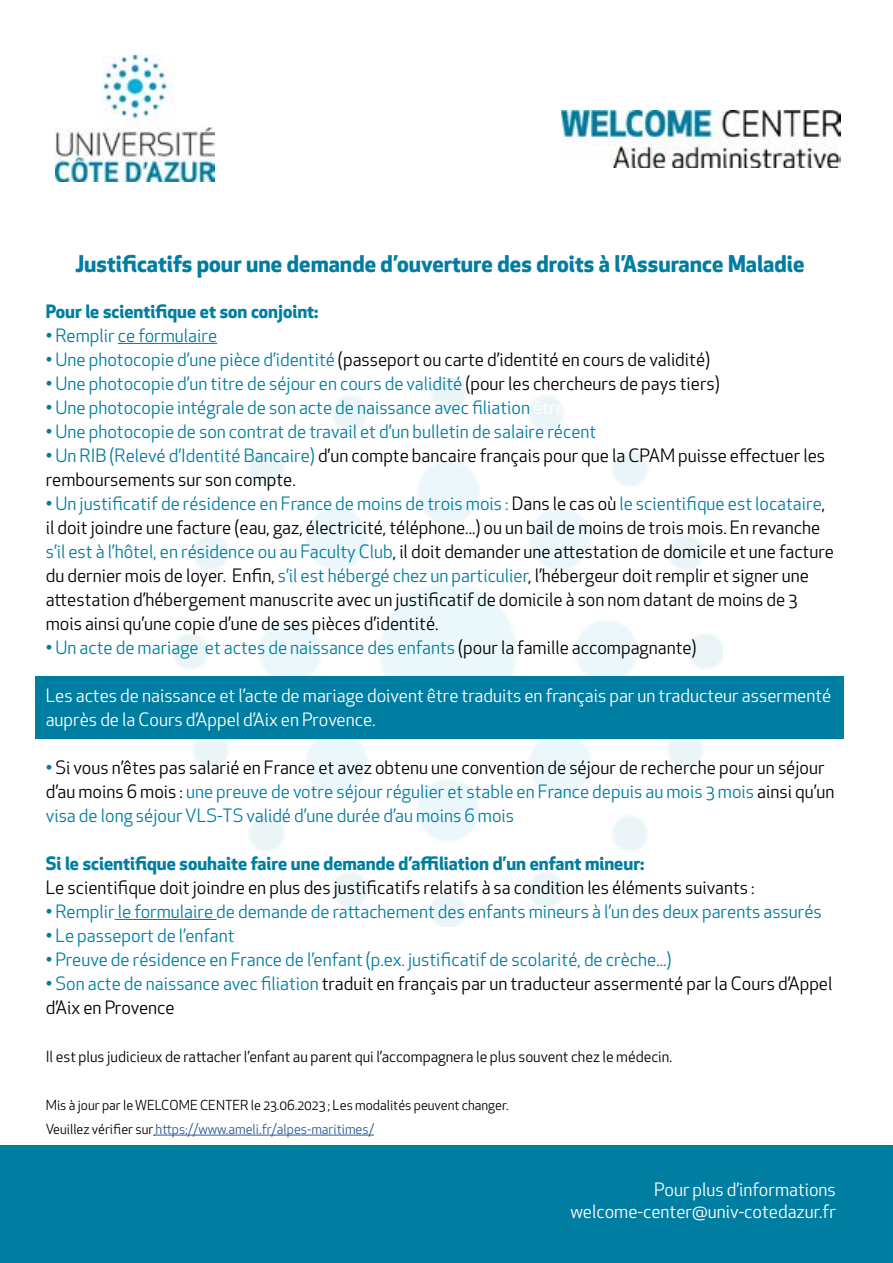
<style>
.page{position:relative;width:893px;height:1263px;background:#fff}
.page>*{position:absolute;margin:0;border:0;box-sizing:border-box;transform-origin:0 0}
.t1{font:700 22.5px "Apex New";color:#017da1}
.t2{font:18px/24px "Apex New";color:#000}
.t3{font:18px/24px "Apex New";color:#007ea1}
.t4{font:18px/21.6px "Apex New";color:#fff;text-align:right}
.t5{font:700 18px "Apex New";color:#007ea1}
.t6{font:15px "Apex New";color:#000}
.t7{font:13.5px/24px "Apex New";color:#000}
.s1{color:#007ea1}
.s2{color:#000}
.s3{color:#fff}
.s4{color:#275b9b}
</style>
<div class="page">
<img style="left:173px;top:378px;width:549px;height:549px">
<img style="left:562px;top:110px;width:278px;height:58px">
<img style="left:55px;top:55px;width:159px;height:126px">
<div style="left:0;top:1146px;width:893px;height:117px;background:#007ea1"></div>
<div style="left:36px;top:677px;width:807px;height:61px;background:#007ea1"></div>
<hr style="left:118px;top:343px;width:99px;height:1px;background:#007ea1">
<hr style="left:115px;top:919px;width:101px;height:1px;background:#007ea1">
<hr style="left:156px;top:1135px;width:218px;height:1px;background:#275b9b">
<p class="t1" style="left:76px;top:247px;width:730px">Justificatifs pour une demande d’ouverture des droits à l’Assurance Maladie</p>
<p class="t5" style="left:46px;top:298px;width:274px">Pour le scientifique et son conjoint:</p>
<p class="t3" style="left:46px;top:323px;width:173px">• Remplir ce formulaire</p>
<p class="t2" style="left:46px;top:347px;width:666px"><span class="s1">• Une photocopie d’une pièce d’identité</span> (passeport ou carte d’identité en cours de validité)</p>
<p class="t3" style="left:46px;top:371px;width:676px">• Une photocopie d’un titre de séjour en cours de validité <span class="s2">(pour les chercheurs de pays tiers)</span></p>
<p class="t3" style="left:46px;top:395px;width:587px">• Une photocopie intégrale de son acte de naissance avec filiation <span class="s3">être traduit e</span></p>
<p class="t3" style="left:46px;top:419px;width:552px">• Une photocopie de son contrat de travail et d’un bulletin de salaire récent</p>
<p class="t2" style="left:46px;top:443px;width:781px"><span class="s1">• Un RIB (Relevé d’Identité Bancaire)</span> d’un compte bancaire français pour que la CPAM puisse effectuer les remboursements sur son compte.</p>
<p class="t2" style="left:46px;top:491px;width:790px"><span class="s1">• Un justificatif de résidence en France de moins de trois mois :</span> Dans le cas où <span class="s1">le scientifique est locataire</span>, il doit joindre une facture (eau, gaz, électricité, téléphone...) ou un bail de moins de trois mois. En revanche <span class="s1">s’il est à l’hôtel, en résidence ou au Faculty Club</span>, il doit demander une attestation de domicile et une facture du dernier mois de loyer. Enfin, <span class="s1">s’il est hébergé chez un particulier</span>, l’hébergeur doit remplir et signer une attestation d’hébergement manuscrite avec un justificatif de domicile à son nom datant de moins de 3 mois ainsi qu’une copie d’une de ses pièces d’identité.</p>
<p class="t3" style="left:46px;top:635px;width:652px">• Un acte de mariage et actes de naissance des enfants <span class="s2">(pour la famille accompagnante)</span></p>
<p class="t4" style="left:46px;top:683px;width:787px;line-height:24px;text-align:left">Les actes de naissance et l’acte de mariage doivent être traduits en français par un traducteur assermenté auprès de la Cours d’Appel d’Aix en Provence.</p>
<p class="t3" style="left:46px;top:755px;width:790px">• <span class="s2">Si vous n’êtes pas salarié en France et avez obtenu une convention de séjour de recherche pour un séjour d’au moins 6 mois :</span> une preuve de votre séjour régulier et stable en France depuis au mois 3 mois <span class="s2">ainsi qu’un </span>visa de long séjour VLS-TS validé d’une durée d’au moins 6 mois</p>
<p class="t5" style="left:46px;top:850px;width:600px">Si le scientifique souhaite faire une demande d’affiliation d’un enfant mineur:</p>
<p class="t2" style="left:46px;top:875px;width:710px">Le scientifique doit joindre en plus des justificatifs relatifs à sa condition les éléments suivants :</p>
<p class="t3" style="left:46px;top:899px;width:778px">• Remplir le formulaire de demande de rattachement des enfants mineurs à l’un des deux parents assurés</p>
<p class="t3" style="left:46px;top:923px;width:190px">• Le passeport de l’enfant</p>
<p class="t3" style="left:46px;top:947px;width:627px">• Preuve de résidence en France de l’enfant (p.ex. justificatif de scolarité, de crèche...)</p>
<p class="t2" style="left:46px;top:971px;width:788px"><span class="s1">• Son acte de naissance avec filiation</span> traduit en français par un traducteur assermenté par la Cours d’Appel d’Aix en Provence</p>
<p class="t6" style="left:46px;top:1047px;width:628px">Il est plus judicieux de rattacher l’enfant au parent qui l’accompagnera le plus souvent chez le médecin.</p>
<p class="t7" style="left:46px;top:1093px;width:464px">Mis à jour par le WELCOME CENTER le 23.06.2023 ; Les modalités peuvent changer.<br>Veuillez vérifier sur <span class="s4">https://www.ameli.fr/alpes-maritimes/</span></p>
<p class="t4" style="left:570px;top:1179px;width:267px">Pour plus d’informations welcome-center@univ-cotedazur.fr</p>
</div>
